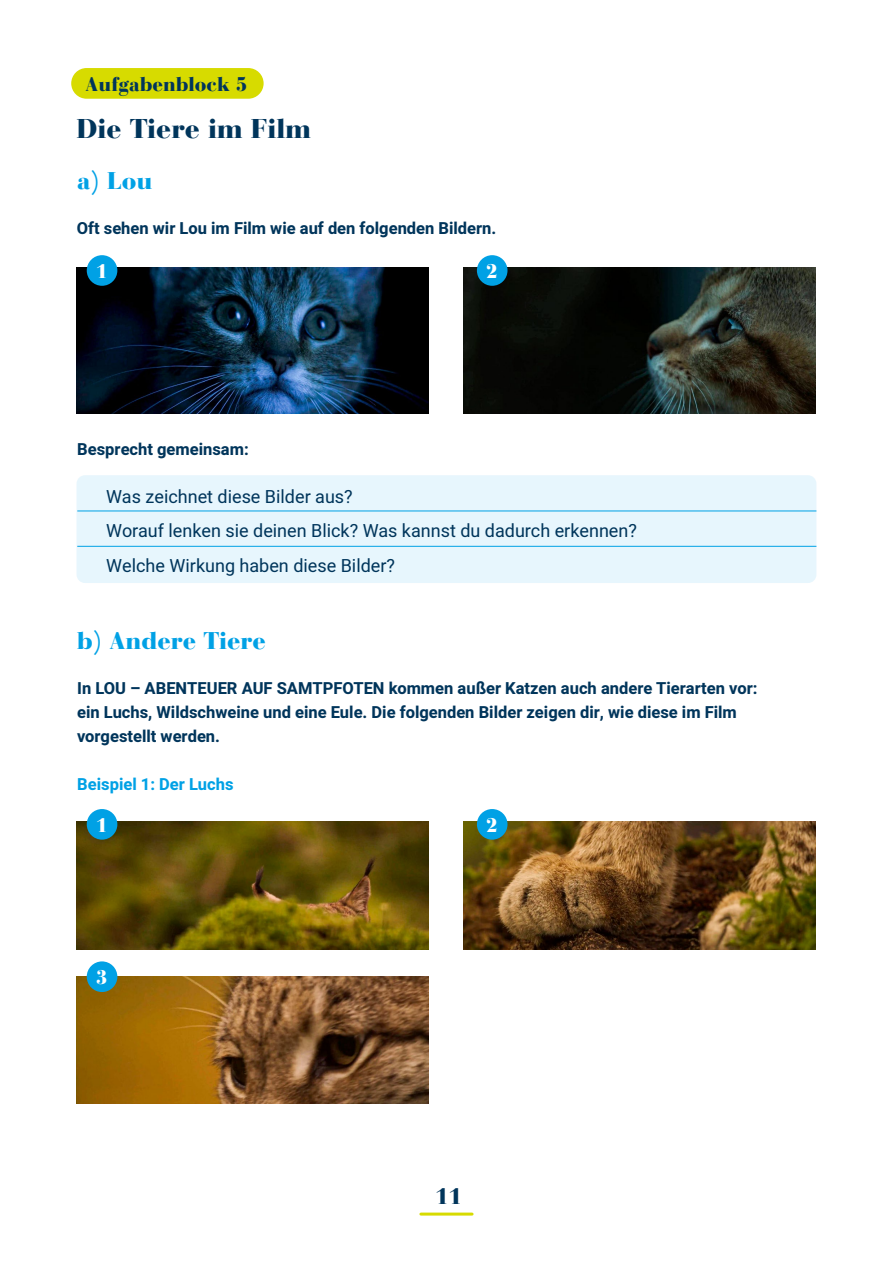
<style>
.page{position:relative;width:893px;height:1263px;background:#fff}
.page>*{position:absolute;margin:0;border:0;box-sizing:border-box;transform-origin:0 0}
.t1{font:900 27px "Bauer Bodoni";color:#00355b}
.t2{font:900 24px "Bauer Bodoni";color:#00a1e5}
.t3{font:900 22.5px "Bauer Bodoni";color:#00355b}
.t4{font:900 19.65px "Bauer Bodoni";color:#00355b}
.t5{font:900 19.65px "Bauer Bodoni";color:#fff}
.t6{font:18px "Heebo";color:#00355b}
.t7{font:700 16.5px/24px "Heebo";color:#00355b}
.t8{font:700 16.5px "Heebo";color:#00a1e5}
</style>
<div class="page">
<hr style="left:421px;top:1212px;width:51px;height:3px;background:#d7db00">
<div style="left:71px;top:68px;width:193px;height:31px;background:#d7db00;border-radius:15px"></div>
<img style="left:77px;top:268px;width:352px;height:146px">
<img style="left:463px;top:268px;width:353px;height:146px">
<div style="left:87px;top:255px;width:30px;height:31px;background:#00a1e5;border-radius:50%"></div>
<div style="left:477px;top:255px;width:30px;height:31px;background:#00a1e5;border-radius:50%"></div>
<div style="left:77px;top:475px;width:739px;height:108px;background:#e7f6fd;border-radius:9px"></div>
<hr style="left:77px;top:511px;width:739px;height:1px;background:#00a1e5">
<hr style="left:77px;top:546px;width:739px;height:1px;background:#00a1e5">
<img style="left:77px;top:822px;width:352px;height:127px">
<img style="left:463px;top:822px;width:353px;height:127px">
<img style="left:77px;top:976px;width:352px;height:128px">
<div style="left:87px;top:809px;width:30px;height:31px;background:#00a1e5;border-radius:50%"></div>
<div style="left:87px;top:961px;width:30px;height:31px;background:#00a1e5;border-radius:50%"></div>
<div style="left:477px;top:809px;width:30px;height:31px;background:#00a1e5;border-radius:50%"></div>
<p class="t4" style="left:86px;top:72px;width:163px">Aufgabenblock 5</p>
<p class="t1" style="left:77px;top:112px;width:236px">Die Tiere im Film</p>
<p class="t2" style="left:77px;top:166px;width:77px">a) Lou</p>
<p class="t7" style="left:77px;top:216px;width:421px">Oft sehen wir Lou im Film wie auf den folgenden Bildern.</p>
<p class="t5" style="left:96px;top:259px;width:13px">1</p>
<p class="t5" style="left:486px;top:259px;width:13px">2</p>
<p class="t7" style="left:77px;top:438px;width:173px">Besprecht gemeinsam:</p>
<p class="t6" style="left:106px;top:484px;width:248px">Was zeichnet diese Bilder aus?</p>
<p class="t6" style="left:106px;top:518px;width:532px">Worauf lenken sie deinen Blick? Was kannst du dadurch erkennen?</p>
<p class="t6" style="left:106px;top:553px;width:290px">Welche Wirkung haben diese Bilder?</p>
<p class="t2" style="left:77px;top:626px;width:191px">b) Andere Tiere</p>
<p class="t7" style="left:77px;top:677px;width:682px">In LOU – ABENTEUER AUF SAMTPFOTEN kommen außer Katzen auch andere Tierarten vor: ein Luchs, Wildschweine und eine Eule. Die folgenden Bilder zeigen dir, wie diese im Film vorgestellt werden.</p>
<p class="t8" style="left:77px;top:773px;width:158px">Beispiel 1: Der Luchs</p>
<p class="t5" style="left:96px;top:813px;width:13px">1</p>
<p class="t5" style="left:486px;top:813px;width:13px">2</p>
<p class="t5" style="left:96px;top:965px;width:13px">3</p>
<h3 class="t3" style="left:435px;top:1182px;width:28px">11</h3>
</div>
